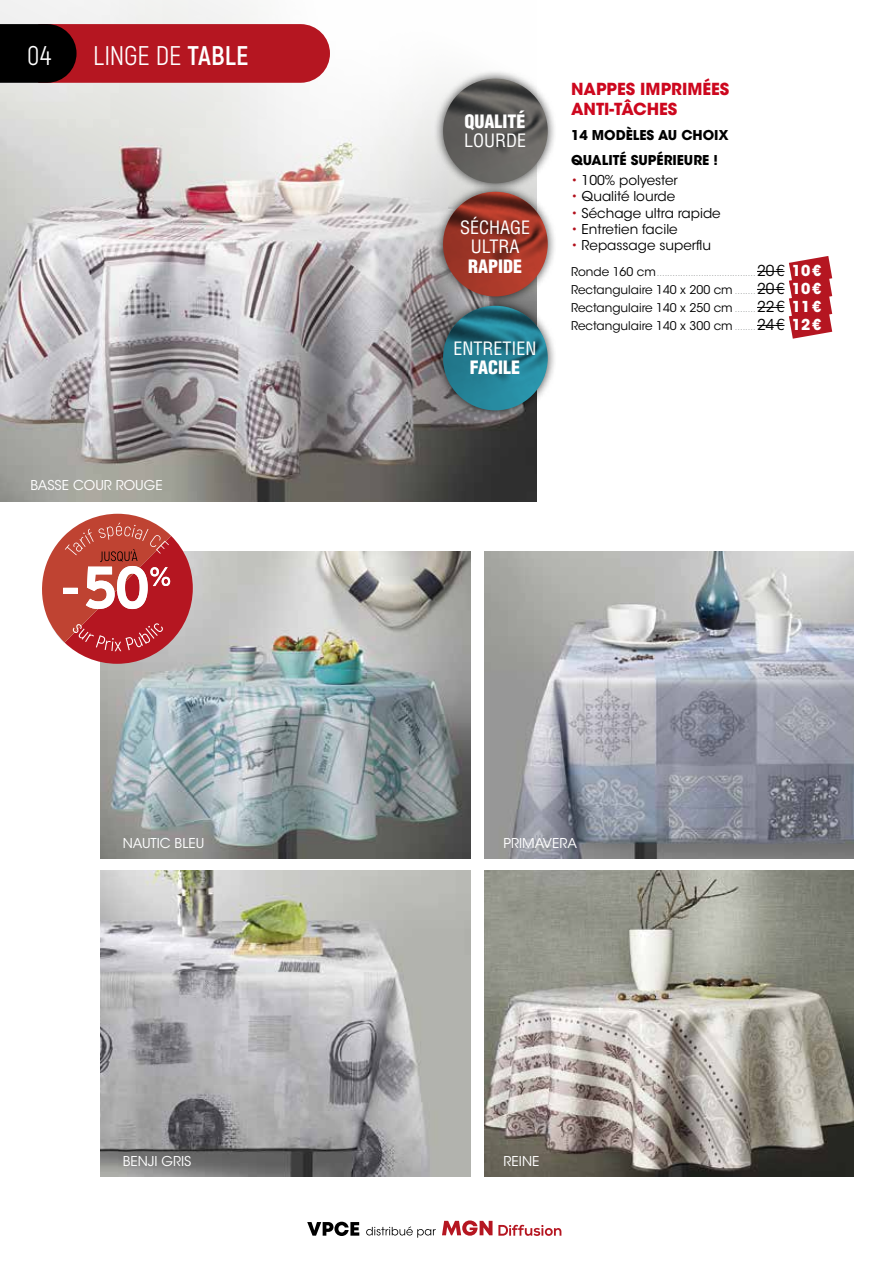
<style>
.page{position:relative;width:893px;height:1263px;background:#fff}
.page>*{position:absolute;margin:0;border:0;box-sizing:border-box;transform-origin:0 0}
.t1{font:27px "Akrobat";letter-spacing:-.01em;color:#fff}
.t2{font:condensed 18px/19.5px "Helvetica LT Std";color:#fff;text-align:center}
.t3{font:900 condensed 18px "Helvetica LT Std";color:#fff}
.t4{font:700 16.5px/19.8px "ITC Avant Garde Std";color:#cd071e}
.t5{font:13.5px "ITC Avant Garde Std";color:#000}
.t6{font:13.5px "ITC Avant Garde Std";color:#fff}
.t7{font:700 13.5px/24.8px "ITC Avant Garde Std";color:#000}
.t8{font:12px/18px "ITC Avant Garde Std";color:#000;text-align:justify}
.t9{font:9px "ITC Avant Garde Std";color:#9c9e9f}
.s1{font-weight:700}
.s2{color:#b2111d}
.s3{font-size:12px;color:#000}
.s4{font-size:15px;color:#000}
.s5{font-weight:700;font-size:15px;color:#fff}
.s6{font-size:9px;color:#9c9e9f}
.s7{font-size:15px}
</style>
<div class="page">
<img style="left:0;top:0;width:537px;height:502px">
<svg style="left:757px;top:256px;width:75px;height:83px"></svg>
<img style="left:484px;top:552px;width:370px;height:306px">
<img style="left:484px;top:870px;width:370px;height:306px">
<img style="left:101px;top:552px;width:370px;height:306px">
<img style="left:101px;top:870px;width:370px;height:306px">
<svg style="left:42px;top:514px;width:151px;height:150px"></svg>
<div style="left:434px;top:69px;width:123px;height:124px;background:#000;opacity:.75"></div>
<img style="left:443px;top:79px;width:105px;height:103px">
<div style="left:434px;top:182px;width:123px;height:124px;background:#000;opacity:.75"></div>
<img style="left:443px;top:192px;width:105px;height:104px">
<div style="left:434px;top:296px;width:123px;height:124px;background:#000;opacity:.75"></div>
<img style="left:443px;top:306px;width:105px;height:104px">
<svg style="left:0;top:24px;width:330px;height:59px;background:#8f161e"></svg>
<svg style="left:307px;top:1222px;width:52px;height:14px"></svg>
<svg style="left:442px;top:1220px;width:50px;height:16px"></svg>
<svg style="left:498px;top:1224px;width:63px;height:12px"></svg>
<svg style="left:366px;top:1226px;width:70px;height:12px"></svg>
<h1 class="t1" style="left:27px;top:39px;width:25px">04</h1>
<h1 class="t1" style="left:93px;top:39px;width:157px">LINGE DE <span class="s1">TABLE</span></h1>
<p class="t6" style="left:30px;top:477px;width:134px">BASSE COUR ROUGE</p>
<p class="t6" style="left:123px;top:835px;width:83px">NAUTIC BLEU</p>
<p class="t6" style="left:123px;top:1152px;width:70px">BENJI GRIS</p>
<h2 class="t3" style="left:464px;top:110px;width:63px">QUALITÉ</h2>
<h2 class="t2" style="left:464px;top:131px;width:63px">LOURDE</h2>
<h2 class="t2" style="left:460px;top:217px;width:72px">SÉCHAGE<br>ULTRA</h2>
<h2 class="t3" style="left:468px;top:255px;width:56px">RAPIDE</h2>
<h2 class="t2" style="left:453px;top:338px;width:84px">ENTRETIEN</h2>
<h2 class="t3" style="left:470px;top:356px;width:52px">FACILE</h2>
<h3 class="t4" style="left:571px;top:79px;width:160px">NAPPES IMPRIMÉES<br>ANTI-TÂCHES</h3>
<p class="t7" style="left:571px;top:123px;width:159px">14 MODÈLES AU CHOIX<br>QUALITÉ SUPÉRIEURE !</p>
<p class="t5" style="left:571px;top:172px;width:108px"><span class="s2">•</span> 100% polyester</p>
<p class="t5" style="left:571px;top:188px;width:106px"><span class="s2">•</span> Qualité lourde</p>
<p class="t5" style="left:571px;top:204px;width:151px"><span class="s2">•</span> Séchage ultra rapide</p>
<p class="t5" style="left:571px;top:221px;width:108px"><span class="s2">•</span> Entretien facile</p>
<p class="t5" style="left:571px;top:237px;width:142px"><span class="s2">•</span> Repassage superflu</p>
<p class="t9" style="left:571px;top:268px;width:252px"><span class="s3">Ronde 160 cm</span>......................................<span class="s4">20€</span> <span class="s5">10€</span></p>
<p class="t8" style="left:571px;top:281px;width:252px">Rectangulaire 140 x 200 cm <span class="s6">........</span><span class="s7">20€</span> <span class="s5">10€ </span>Rectangulaire 140 x 250 cm <span class="s6">........</span><span class="s7">22€</span> <span class="s5">11€ </span>Rectangulaire 140 x 300 cm <span class="s6">........</span><span class="s7">24€</span> <span class="s5">12€</span></p>
<p class="t6" style="left:504px;top:835px;width:75px">PRIMAVERA</p>
<p class="t6" style="left:504px;top:1152px;width:37px">REINE</p>
</div>
